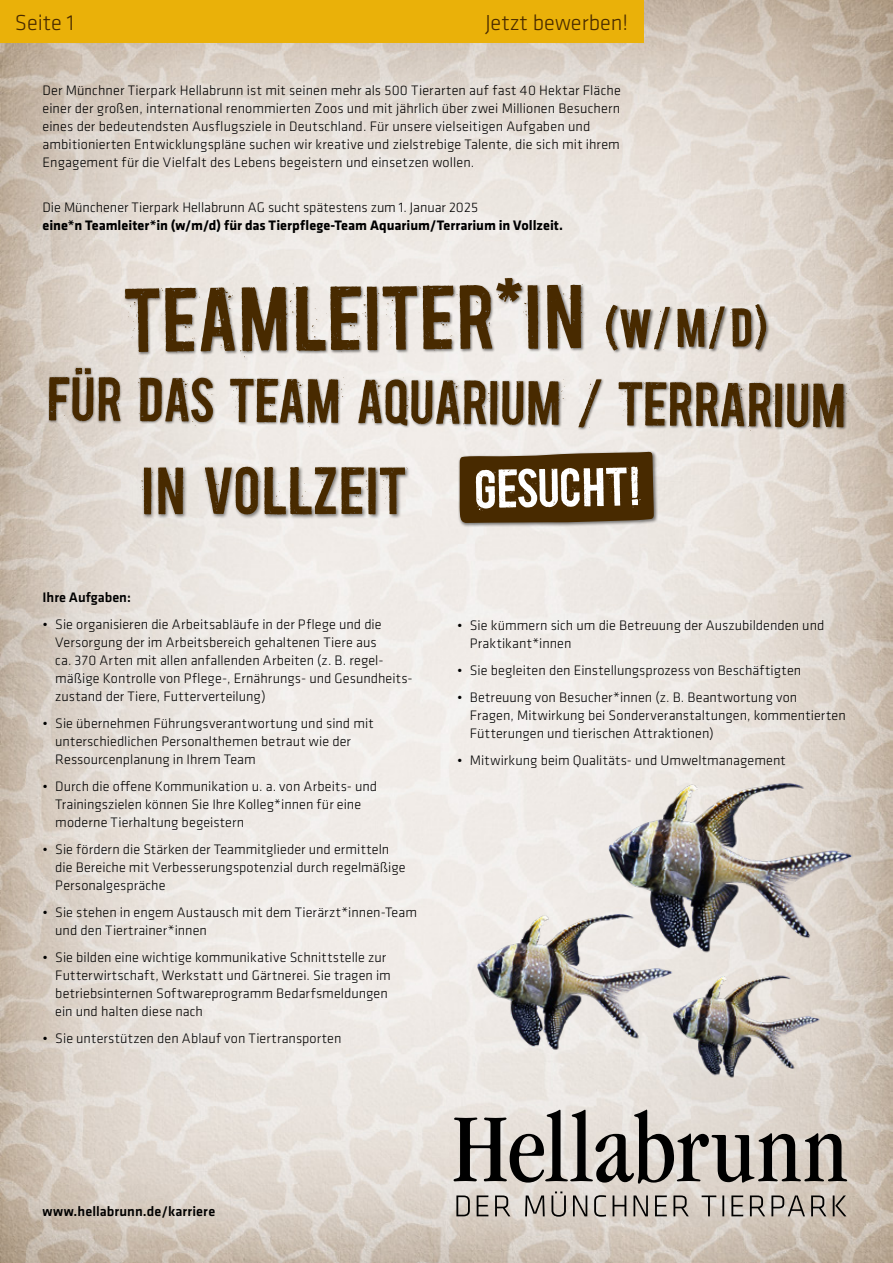
<style>
.page{position:relative;width:893px;height:1263px;background:#fff}
.page>*{position:absolute;margin:0;border:0;box-sizing:border-box;transform-origin:0 0}
.t1{font:90px "Boycott Libero";color:#482a00}
.t2{font:66.15px "Boycott Libero";letter-spacing:.02em;color:#482a00}
.t3{font:61.5px "Boycott Libero";color:#482a00}
.t4{font:54px "Boycott Libero";color:#fff}
.t5{font:300 22.5px "Klavika Basic";color:#482a00}
.t6{font:300 14.25px/18px "Klavika Basic";letter-spacing:.005em;color:#000}
.t7{font:700 14.25px "Klavika Basic";color:#000}
.t8{font:500 14.25px "Klavika Basic";letter-spacing:.005em;color:#000}
.s1{font-size:54px}
</style>
<div class="page">
<img style="left:0;top:0;width:893px;height:1263px">
<img style="left:633px;top:966px;width:192px;height:115px">
<img style="left:424px;top:902px;width:256px;height:153px">
<img style="left:542px;top:768px;width:320px;height:192px">
<div style="left:458px;top:450px;width:200px;height:77px;background:#000;opacity:.5"></div>
<svg style="left:460px;top:452px;width:194px;height:71px"></svg>
<div style="left:139px;top:465px;width:274px;height:55px;background:#000;opacity:.5"></div>
<div style="left:124px;top:277px;width:646px;height:84px;background:#000;opacity:.5"></div>
<div style="left:48px;top:366px;width:805px;height:68px;background:#000;opacity:.5"></div>
<svg style="left:454px;top:1109px;width:393px;height:108px"></svg>
<div style="left:0;top:0;width:643px;height:43px;background:#eab109"></div>
<h3 class="t5" style="left:15px;top:9px;width:61px">Seite 1</h3>
<h3 class="t5" style="left:485px;top:9px;width:144px">Jetzt bewerben!</h3>
<p class="t6" style="left:43px;top:81px;width:580px">Der Münchner Tierpark Hellabrunn ist mit seinen mehr als 500 Tierarten auf fast 40 Hektar Fläche einer der großen, international renommierten Zoos und mit jährlich über zwei Millionen Besuchern eines der bedeutendsten Ausflugsziele in Deutschland. Für unsere vielseitigen Aufgaben und ambitionierten Entwicklungspläne suchen wir kreative und zielstrebige Talente, die sich mit ihrem Engagement für die Vielfalt des Lebens begeistern und einsetzen wollen.</p>
<p class="t6" style="left:43px;top:198px;width:437px">Die Münchener Tierpark Hellabrunn AG sucht spätestens zum 1. Januar 2025</p>
<p class="t7" style="left:43px;top:215px;width:522px">eine*n Teamleiter*in (w/m/d) für das Tierpflege-Team Aquarium/Terrarium in Vollzeit.</p>
<h1 class="t1" style="left:124px;top:273px;width:644px;rotate:-1deg">TEAMLEITER*IN <span class="s1">(W/M/D)</span></h1>
<h3 class="t3" style="left:47px;top:361px;width:801px;rotate:1deg">FÜR DAS TEAM AQUARIUM / TERRARIUM</h3>
<h2 class="t2" style="left:141px;top:454px;width:266px">IN VOLLZEIT</h2>
<p class="t8" style="left:43px;top:588px;width:90px">Ihre Aufgaben:</p>
<p class="t6" style="left:55px;top:615px;width:359px;text-indent:-13px">• Sie organisieren die Arbeitsabläufe in der Pflege und die Versorgung der im Arbeitsbereich gehaltenen Tiere aus<br>ca. 370 Arten mit allen anfallenden Arbeiten (z. B. regel&shy;mäßige Kontrolle von Pflege-, Ernährungs- und Gesundheits&shy;zustand der Tiere, Futterverteilung)</p>
<p class="t6" style="left:55px;top:714px;width:320px;text-indent:-13px">• Sie übernehmen Führungsverantwortung und sind mit unterschiedlichen Personalthemen betraut wie der<br>Ressourcenplanung in Ihrem Team</p>
<p class="t6" style="left:55px;top:777px;width:323px;text-indent:-13px">• Durch die offene Kommunikation u. a. von Arbeits- und<br>Trainingszielen können Sie Ihre Kolleg*innen für eine moderne Tierhaltung begeistern</p>
<p class="t6" style="left:55px;top:840px;width:352px;text-indent:-13px">• Sie fördern die Stärken der Teammitglieder und ermitteln die Bereiche mit Verbesserungspotenzial durch regelmäßige<br>Personalgespräche</p>
<p class="t6" style="left:55px;top:903px;width:363px;text-indent:-13px">• Sie stehen in engem Austausch mit dem Tierärzt*innen-Team und den Tiertrainer*innen</p>
<p class="t6" style="left:55px;top:948px;width:337px;text-indent:-13px">• Sie bilden eine wichtige kommunikative Schnittstelle zur Futterwirtschaft, Werkstatt und Gärtnerei. Sie tragen im betriebsinternen Softwareprogramm Bedarfsmeldungen ein und halten diese nach</p>
<p class="t6" style="left:43px;top:1029px;width:301px">• Sie unterstützen den Ablauf von Tiertransporten</p>
<h3 class="t4" style="left:474px;top:459px;width:167px;rotate:-1deg">GESUCHT!</h3>
<p class="t6" style="left:470px;top:616px;width:356px;text-indent:-13px">• Sie kümmern sich um die Betreuung der Auszubildenden und<br>Praktikant*innen</p>
<p class="t6" style="left:457px;top:661px;width:346px">• Sie begleiten den Einstellungsprozess von Beschäftigten</p>
<p class="t6" style="left:470px;top:688px;width:377px;text-indent:-13px">• Betreuung von Besucher*innen (z. B. Beantwortung von<br>Fragen, Mitwirkung bei Sonderveranstaltungen, kommentierten<br>Fütterungen und tierischen Attraktionen)</p>
<p class="t6" style="left:457px;top:751px;width:330px">• Mitwirkung beim Qualitäts- und Umweltmanagement</p>
<p class="t8" style="left:43px;top:1202px;width:174px">www.hellabrunn.de/karriere</p>
</div>
